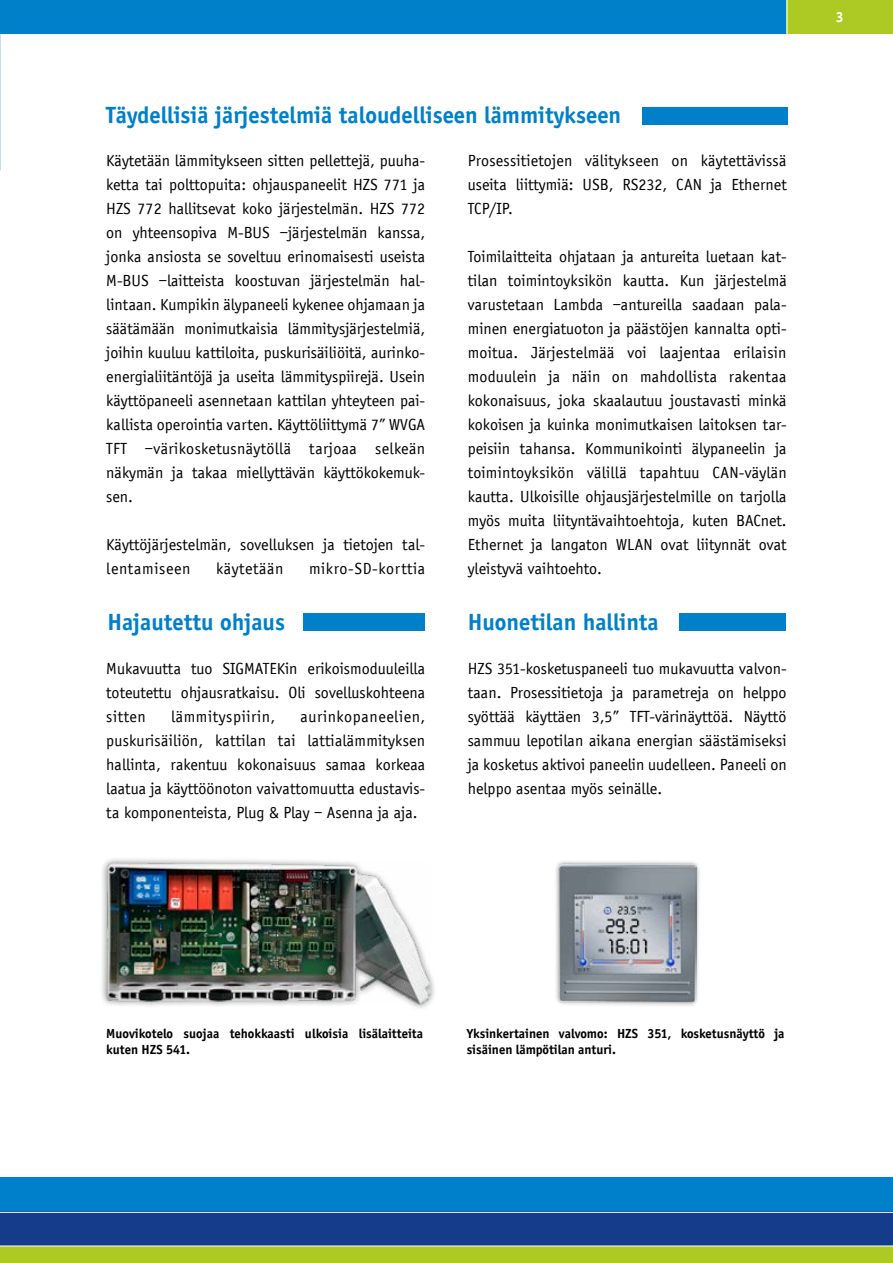
<style>
.page{position:relative;width:893px;height:1263px;background:#fff}
.page>*{position:absolute;margin:0;border:0;box-sizing:border-box;transform-origin:0 0}
.t1{font:700 24px "Officina Sans EF";color:#0080c9}
.t2{font:16.5px/24px "Officina Sans EF";color:#000;text-align:justify}
.t3{font:16.5px "Officina Sans EF";letter-spacing:.035em;color:#000}
.t4{font:700 15px "Officina Sans EF";color:#fff}
.t5{font:700 13.5px/16.2px "Officina Sans EF";color:#000}
</style>
<div class="page">
<div style="left:0;top:0;width:893px;height:34px;background:#0080c9"></div>
<div style="left:787px;top:0;width:106px;height:34px;background:#adca24"></div>
<hr style="left:787px;top:0;width:1px;height:35px;background:#fff">
<div style="left:0;top:1178px;width:893px;height:34px;background:#0080c9"></div>
<div style="left:0;top:1213px;width:893px;height:32px;background:#143c8a"></div>
<div style="left:0;top:1246px;width:893px;height:17px;background:#adca24"></div>
<div style="left:642px;top:108px;width:145px;height:17px;background:#0080c9"></div>
<div style="left:303px;top:613px;width:122px;height:17px;background:#0080c9"></div>
<div style="left:554px;top:860px;width:147px;height:146px;background:#000;opacity:.5"></div>
<img style="left:559px;top:864px;width:137px;height:137px">
<div style="left:100px;top:856px;width:338px;height:155px;background:#000;opacity:.5"></div>
<img style="left:106px;top:863px;width:325px;height:142px">
<div style="left:679px;top:613px;width:107px;height:17px;background:#0080c9"></div>
<h1 class="t1" style="left:106px;top:101px;width:516px">Täydellisiä järjestelmiä taloudelliseen lämmitykseen</h1>
<p class="t2" style="left:106px;top:149px;width:320px">Käytetään lämmitykseen sitten pellettejä, puuha&shy;ketta tai polttopuita: ohjauspaneelit HZS 771 ja HZS 772 hallitsevat koko järjestelmän. HZS 772 on yhteensopiva M-BUS –järjestelmän kanssa, jonka ansiosta se soveltuu erinomaisesti useista M-BUS –laitteista koostuvan järjestelmän hal&shy;lintaan. Kumpikin älypaneeli kykenee ohjamaan ja säätämään monimutkaisia lämmitysjärjestelmiä, joihin kuuluu kattiloita, puskurisäiliöitä, aurinko&shy;energialiitäntöjä ja useita lämmityspiirejä. Usein käyttöpaneeli asennetaan kattilan yhteyteen pai&shy;kallista operointia varten. Käyttöliittymä 7” WVGA TFT –värikosketusnäytöllä tarjoaa selkeän näkymän ja takaa miellyttävän käyttökokemuk&shy;sen.</p>
<p class="t2" style="left:106px;top:533px;width:320px">Käyttöjärjestelmän, sovelluksen ja tietojen tal&shy;lentamiseen</p>
<p class="t2" style="left:468px;top:149px;width:320px">Prosessitietojen välitykseen on käytettävissä useita liittymiä: USB, RS232, CAN ja Ethernet TCP/IP.</p>
<p class="t2" style="left:468px;top:245px;width:321px">Toimilaitteita ohjataan ja antureita luetaan kat&shy;tilan toimintoyksikön kautta. Kun järjestelmä varustetaan Lambda –antureilla saadaan pala&shy;minen energiatuoton ja päästöjen kannalta opti&shy;moitua. Järjestelmää voi laajentaa erilaisin moduulein ja näin on mahdollista rakentaa kokonaisuus, joka skaalautuu joustavasti minkä kokoisen ja kuinka monimutkaisen laitoksen tar&shy;peisiin tahansa. Kommunikointi älypaneelin ja toimintoyksikön välillä tapahtuu CAN-väylän kautta. Ulkoisille ohjausjärjestelmille on tarjolla myös muita liityntävaihtoehtoja, kuten BACnet.<br>Ethernet ja langaton WLAN ovat liitynnät ovat yleistyvä vaihtoehto.</p>
<p class="t3" style="left:216px;top:560px;width:69px">käytetään</p>
<p class="t3" style="left:309px;top:560px;width:118px">mikro-SD-korttia</p>
<h1 class="t1" style="left:107px;top:608px;width:179px">Hajautettu ohjaus</h1>
<p class="t2" style="left:106px;top:657px;width:320px">Mukavuutta tuo SIGMATEKin erikoismoduuleilla toteutettu ohjausratkaisu. Oli sovelluskohteena sitten</p>
<p class="t2" style="left:106px;top:705px;width:321px;text-indent:194px">aurinkopaneelien, puskurisäiliön, kattilan tai lattialämmityksen hallinta, rakentuu kokonaisuus samaa korkeaa laatua ja käyttöönoton vaivattomuutta edustavis&shy;ta komponenteista, Plug &amp; Play – Asenna ja aja.</p>
<p class="t3" style="left:171px;top:707px;width:106px">lämmityspiirin,</p>
<h1 class="t1" style="left:468px;top:608px;width:193px">Huonetilan hallinta</h1>
<p class="t2" style="left:468px;top:657px;width:320px">HZS 351-kosketuspaneeli tuo mukavuutta valvon&shy;taan. Prosessitietoja ja parametreja on helppo syöttää käyttäen 3,5” TFT-värinäyttöä. Näyttö sammuu lepotilan aikana energian säästämiseksi ja kosketus aktivoi paneelin uudelleen. Paneeli on helppo asentaa myös seinälle.</p>
<p class="t4" style="left:836px;top:8px;width:9px">3</p>
<p class="t5" style="left:106px;top:1025px;width:318px">Muovikotelo suojaa tehokkaasti ulkoisia lisälaitteita kuten HZS 541.</p>
<p class="t5" style="left:467px;top:1025px;width:319px">Yksinkertainen valvomo: HZS 351, kosketusnäyttö ja sisäinen lämpötilan anturi.</p>
</div>
